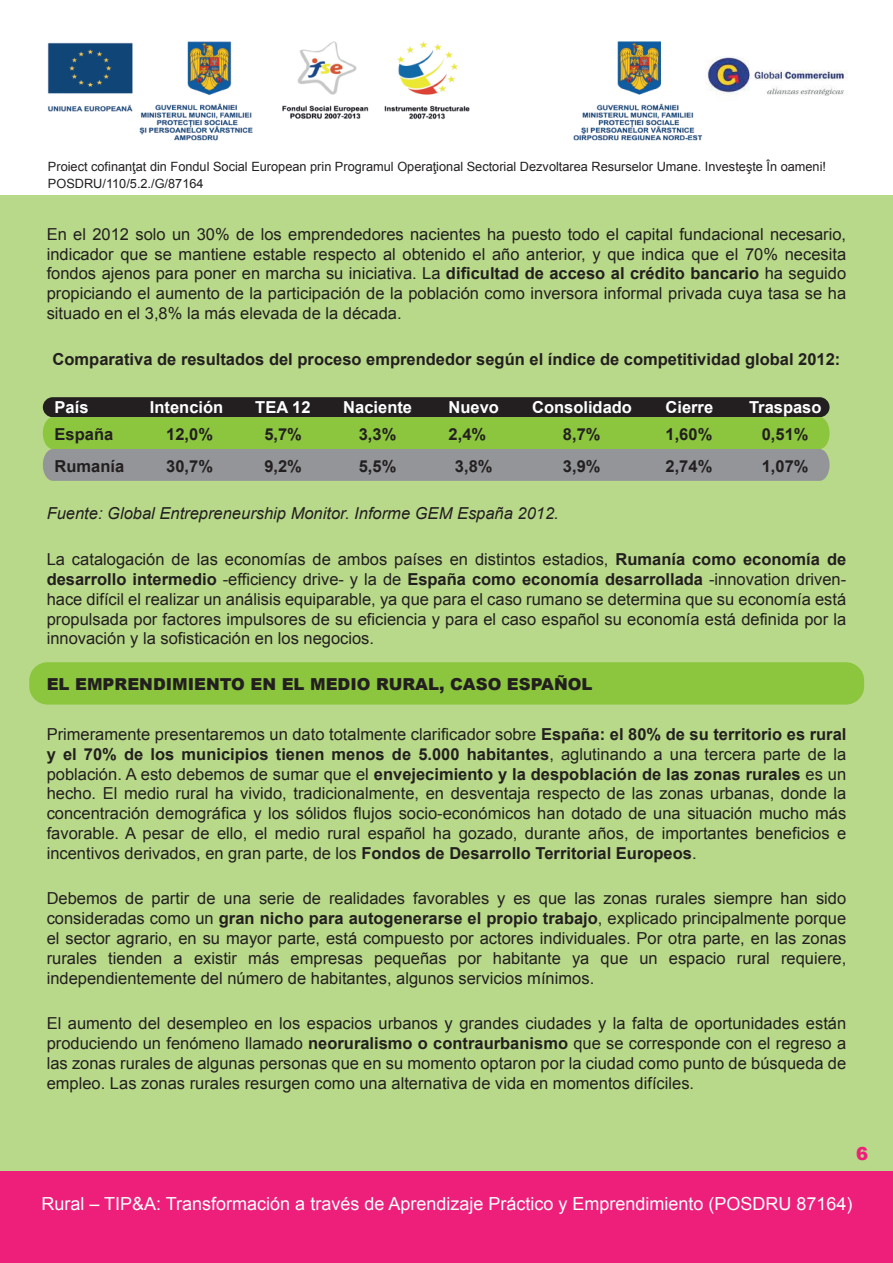
<style>
.page{position:relative;width:893px;height:1263px;background:#fff}
.page>*{position:absolute;margin:0;border:0;box-sizing:border-box;transform-origin:0 0}
.t1{font:18px "Arial";color:#fff}
.t2{font:900 18px "Arial";color:#ee1e7b}
.t3{font:16.5px/19.8px "Arial";color:#231f20;text-align:justify}
.t4{font:700 16.5px "Arial";color:#231f20}
.t5{font:italic 16.5px "Arial";color:#231f20}
.t6{font:700 16.5px "Arial";color:#fff}
.t7{font:900 16.5px "Arial";color:#231f20}
.t8{font:12.75px/16.8px "Arial";color:#231f20}
.s1{font-weight:700}
</style>
<div class="page">
<img style="left:47px;top:41px;width:656px;height:100px">
<img style="left:707px;top:56px;width:140px;height:40px">
<svg style="left:46px;top:195px;width:801px;height:1px"></svg>
<div style="left:0;top:196px;width:893px;height:983px;background:#b8d989"></div>
<div style="left:0;top:1172px;width:893px;height:91px;background:#ee1e7b"></div>
<div style="left:43px;top:397px;width:786px;height:20px;background:#231f20;border-radius:10px"></div>
<svg style="left:43px;top:417px;width:786px;height:64px;background:#8fad6b"></svg>
<div style="left:29px;top:662px;width:835px;height:42px;background:#8bc63e;border-radius:18px"></div>
<p class="t8" style="left:48px;top:158px;width:780px">Proiect cofinanţat din Fondul Social European prin Programul Operaţional Sectorial Dezvoltarea Resurselor Umane. Investeşte În oameni!<br>POSDRU/110/5.2./G/87164</p>
<p class="t3" style="left:47px;top:224px;width:801px">En el 2012 solo un 30% de los emprendedores nacientes ha puesto todo el capital fundacional necesario, indicador que se mantiene estable respecto al obtenido el año anterior, y que indica que el 70% necesita fondos ajenos para poner en marcha su iniciativa. La <span class="s1">dificultad de acceso al crédito bancario</span> ha seguido propiciando el aumento de la participación de la población como inversora informal privada cuya tasa se ha situado en el 3,8% la más elevada de la década.</p>
<p class="t4" style="left:53px;top:348px;width:789px">Comparativa de resultados del proceso emprendedor según el índice de competitividad global 2012:</p>
<p class="t6" style="left:55px;top:396px;width:35px">País</p>
<p class="t6" style="left:150px;top:396px;width:75px">Intención</p>
<p class="t6" style="left:255px;top:396px;width:57px">TEA 12</p>
<p class="t6" style="left:343px;top:396px;width:70px">Naciente</p>
<p class="t6" style="left:449px;top:396px;width:52px">Nuevo</p>
<p class="t6" style="left:532px;top:396px;width:101px">Consolidado</p>
<p class="t6" style="left:666px;top:396px;width:49px">Cierre</p>
<p class="t6" style="left:749px;top:396px;width:74px">Traspaso</p>
<p class="t4" style="left:55px;top:423px;width:60px">España</p>
<p class="t4" style="left:166px;top:423px;width:48px">12,0%</p>
<p class="t4" style="left:264px;top:423px;width:39px">5,7%</p>
<p class="t4" style="left:359px;top:423px;width:39px">3,3%</p>
<p class="t4" style="left:449px;top:423px;width:39px">2,4%</p>
<p class="t4" style="left:563px;top:423px;width:39px">8,7%</p>
<p class="t4" style="left:666px;top:423px;width:48px">1,60%</p>
<p class="t4" style="left:762px;top:423px;width:48px">0,51%</p>
<p class="t4" style="left:55px;top:455px;width:71px">Rumanía</p>
<p class="t4" style="left:166px;top:455px;width:48px">30,7%</p>
<p class="t4" style="left:264px;top:455px;width:39px">9,2%</p>
<p class="t4" style="left:359px;top:455px;width:39px">5,5%</p>
<p class="t4" style="left:455px;top:455px;width:39px">3,8%</p>
<p class="t4" style="left:563px;top:455px;width:39px">3,9%</p>
<p class="t4" style="left:666px;top:455px;width:48px">2,74%</p>
<p class="t4" style="left:762px;top:455px;width:48px">1,07%</p>
<p class="t5" style="left:47px;top:503px;width:514px">Fuente: Global Entrepreneurship Monitor. Informe GEM España 2012.</p>
<p class="t3" style="left:47px;top:550px;width:801px">La catalogación de las economías de ambos países en distintos estadios, <span class="s1">Rumanía como economía de desarrollo intermedio</span> -efficiency drive- y la de <span class="s1">España como economía desarrollada</span> -innovation driven&shy;hace difícil el realizar un análisis equiparable, ya que para el caso rumano se determina que su economía está propulsada por factores impulsores de su eficiencia y para el caso español su economía está definida por la innovación y la sofisticación en los negocios.</p>
<p class="t7" style="left:47px;top:672px;width:547px">EL EMPRENDIMIENTO EN EL MEDIO RURAL, CASO ESPAÑOL</p>
<p class="t3" style="left:47px;top:724px;width:801px">Primeramente presentaremos un dato totalmente clarificador sobre <span class="s1">España: el 80% de su territorio es rural y el 70% de los municipios tienen menos de 5.000 habitantes</span>, aglutinando a una tercera parte de la población. A esto debemos de sumar que el <span class="s1">envejecimiento y la despoblación de las zonas rurales</span> es un hecho. El medio rural ha vivido, tradicionalmente, en desventaja respecto de las zonas urbanas, donde la concentración demográfica y los sólidos flujos socio-económicos han dotado de una situación mucho más favorable. A pesar de ello, el medio rural español ha gozado, durante años, de importantes beneficios e incentivos derivados, en gran parte, de los <span class="s1">Fondos de Desarrollo Territorial Europeos</span>.</p>
<p class="t3" style="left:47px;top:889px;width:801px">Debemos de partir de una serie de realidades favorables y es que las zonas rurales siempre han sido consideradas como un <span class="s1">gran nicho para autogenerarse el propio trabajo</span>, explicado principalmente porque el sector agrario, en su mayor parte, está compuesto por actores individuales. Por otra parte, en las zonas rurales tienden a existir más empresas pequeñas por habitante ya que un espacio rural requiere, independientemente del número de habitantes, algunos servicios mínimos.</p>
<p class="t3" style="left:47px;top:1014px;width:801px">El aumento del desempleo en los espacios urbanos y grandes ciudades y la falta de oportunidades están produciendo un fenómeno llamado <span class="s1">neoruralismo o contraurbanismo</span> que se corresponde con el regreso a las zonas rurales de algunas personas que en su momento optaron por la ciudad como punto de búsqueda de empleo. Las zonas rurales resurgen como una alternativa de vida en momentos difíciles.</p>
<p class="t2" style="left:856px;top:1140px;width:14px">6</p>
<p class="t1" style="left:42px;top:1192px;width:812px">Rural – TIP&amp;A: Transformación a través de Aprendizaje Práctico y Emprendimiento (POSDRU 87164)</p>
</div>
